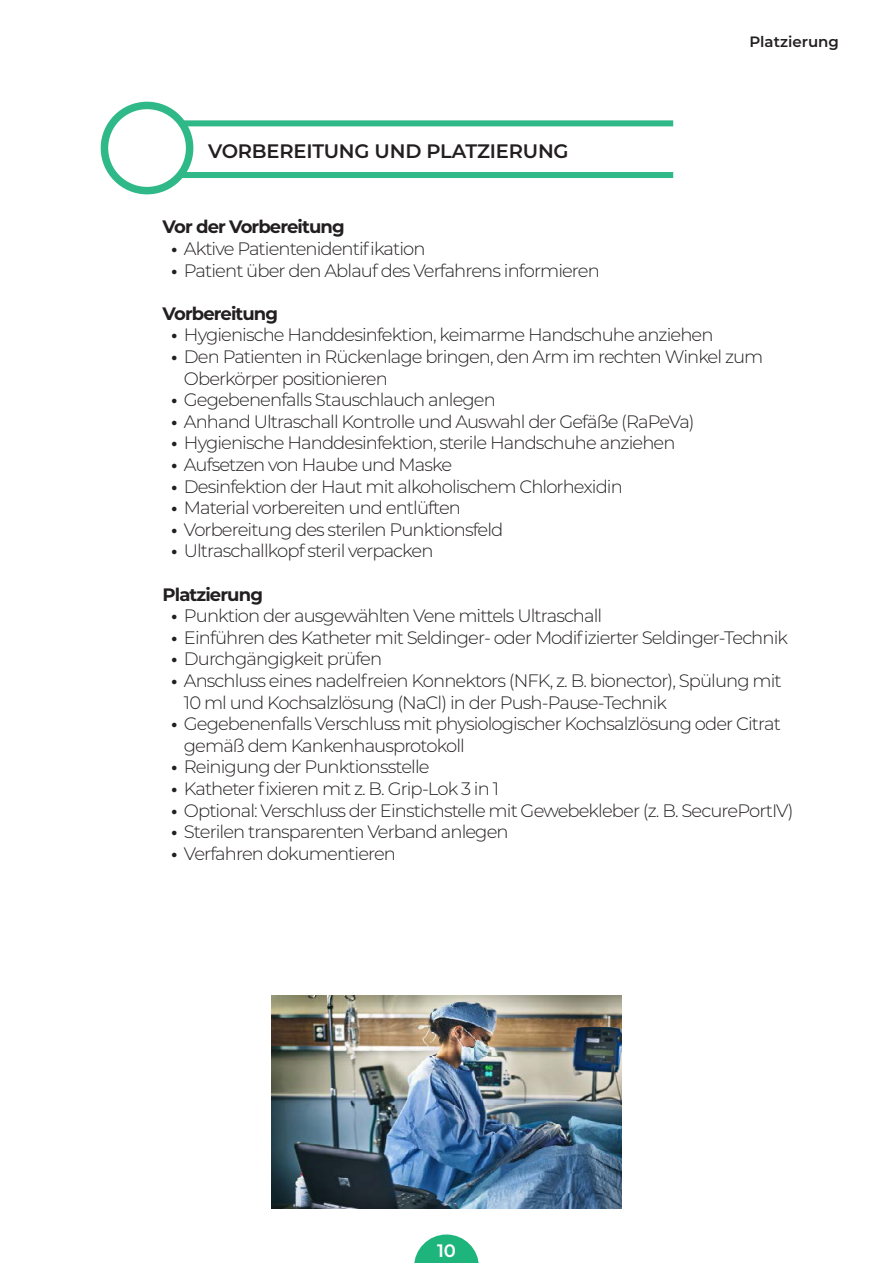
<style>
.page{position:relative;width:893px;height:1263px;background:#fff}
.page>*{position:absolute;margin:0;border:0;box-sizing:border-box;transform-origin:0 0}
.t1{font:600 19.5px "Montserrat";letter-spacing:-.01em;color:#231f20}
.t2{font:300 18px/21.6px "Montserrat";letter-spacing:-.05em;color:#231f20}
.t3{font:700 18px "Montserrat";letter-spacing:-.05em;color:#231f20}
.t4{font:600 18px "Montserrat";color:#fff}
.t5{font:600 15px "Montserrat";color:#231f20}
.s1{font-weight:700}
</style>
<div class="page">
<svg style="left:414px;top:1234px;width:65px;height:29px"></svg>
<div style="left:101px;top:102px;width:92px;height:92px;border:8px solid #2fb989;border-radius:50%"></div>
<div style="left:181px;top:120px;width:492px;height:6px;background:#2fb989"></div>
<div style="left:181px;top:172px;width:492px;height:6px;background:#2fb989"></div>
<img style="left:271px;top:996px;width:351px;height:213px">
<p class="t1" style="left:208px;top:138px;width:362px">VORBEREITUNG UND PLATZIERUNG</p>
<p class="t5" style="left:749px;top:31px;width:91px">Platzierung</p>
<p class="t3" style="left:163px;top:214px;width:184px">Vor der Vorbereitung</p>
<p class="t2" style="left:171px;top:237px;width:256px"><span class="s1">•</span> Aktive Patientenidentifikation</p>
<p class="t2" style="left:171px;top:259px;width:430px"><span class="s1">•</span> Patient über den Ablauf des Verfahrens informieren</p>
<p class="t3" style="left:163px;top:300px;width:117px">Vorbereitung</p>
<p class="t2" style="left:171px;top:324px;width:544px"><span class="s1">•</span> Hygienische Handdesinfektion, keimarme Handschuhe anziehen</p>
<p class="t2" style="left:184px;top:345px;width:581px;text-indent:-13px"><span class="s1">•</span> Den Patienten in Rückenlage bringen, den Arm im rechten Winkel zum<br>Oberkörper positionieren</p>
<p class="t2" style="left:171px;top:388px;width:326px"><span class="s1">•</span> Gegebenenfalls Stauschlauch anlegen</p>
<p class="t2" style="left:171px;top:410px;width:525px"><span class="s1">•</span> Anhand Ultraschall Kontrolle und Auswahl der Gefäße (RaPeVa)</p>
<p class="t2" style="left:171px;top:432px;width:506px"><span class="s1">•</span> Hygienische Handdesinfektion, sterile Handschuhe anziehen</p>
<p class="t2" style="left:171px;top:453px;width:282px"><span class="s1">•</span> Aufsetzen von Haube und Maske</p>
<p class="t2" style="left:171px;top:475px;width:453px"><span class="s1">•</span> Desinfektion der Haut mit alkoholischem Chlorhexidin</p>
<p class="t2" style="left:171px;top:496px;width:291px"><span class="s1">•</span> Material vorbereiten und entlüften</p>
<p class="t2" style="left:171px;top:518px;width:334px"><span class="s1">•</span> Vorbereitung des sterilen Punktionsfeld</p>
<p class="t2" style="left:171px;top:540px;width:264px"><span class="s1">•</span> Ultraschallkopf steril verpacken</p>
<p class="t3" style="left:163px;top:581px;width:102px">Platzierung</p>
<p class="t2" style="left:171px;top:604px;width:433px"><span class="s1">•</span> Punktion der ausgewählten Vene mittels Ultraschall</p>
<p class="t2" style="left:171px;top:626px;width:618px"><span class="s1">•</span> Einführen des Katheter mit Seldinger- oder Modifizierter Seldinger-Technik</p>
<p class="t2" style="left:171px;top:648px;width:213px"><span class="s1">•</span> Durchgängigkeit prüfen</p>
<p class="t2" style="left:184px;top:669px;width:599px;text-indent:-13px"><span class="s1">•</span> Anschluss eines nadelfreien Konnektors (NFK, z. B. bionector), Spülung mit<br>10 ml und Kochsalzlösung (NaCl) in der Push-Pause-Technik</p>
<p class="t2" style="left:184px;top:712px;width:599px;text-indent:-13px"><span class="s1">•</span> Gegebenenfalls Verschluss mit physiologischer Kochsalzlösung oder Citrat gemäß dem Kankenhausprotokoll</p>
<p class="t2" style="left:171px;top:756px;width:260px"><span class="s1">•</span> Reinigung der Punktionsstelle</p>
<p class="t2" style="left:171px;top:777px;width:329px"><span class="s1">•</span> Katheter fixieren mit z. B. Grip-Lok 3 in 1</p>
<p class="t2" style="left:171px;top:799px;width:624px"><span class="s1">•</span> Optional: Verschluss der Einstichstelle mit Gewebekleber (z. B. SecurePortIV)</p>
<p class="t2" style="left:171px;top:820px;width:339px"><span class="s1">•</span> Sterilen transparenten Verband anlegen</p>
<p class="t2" style="left:171px;top:842px;width:226px"><span class="s1">•</span> Verfahren dokumentieren</p>
<p class="t4" style="left:437px;top:1238px;width:20px">10</p>
</div>
